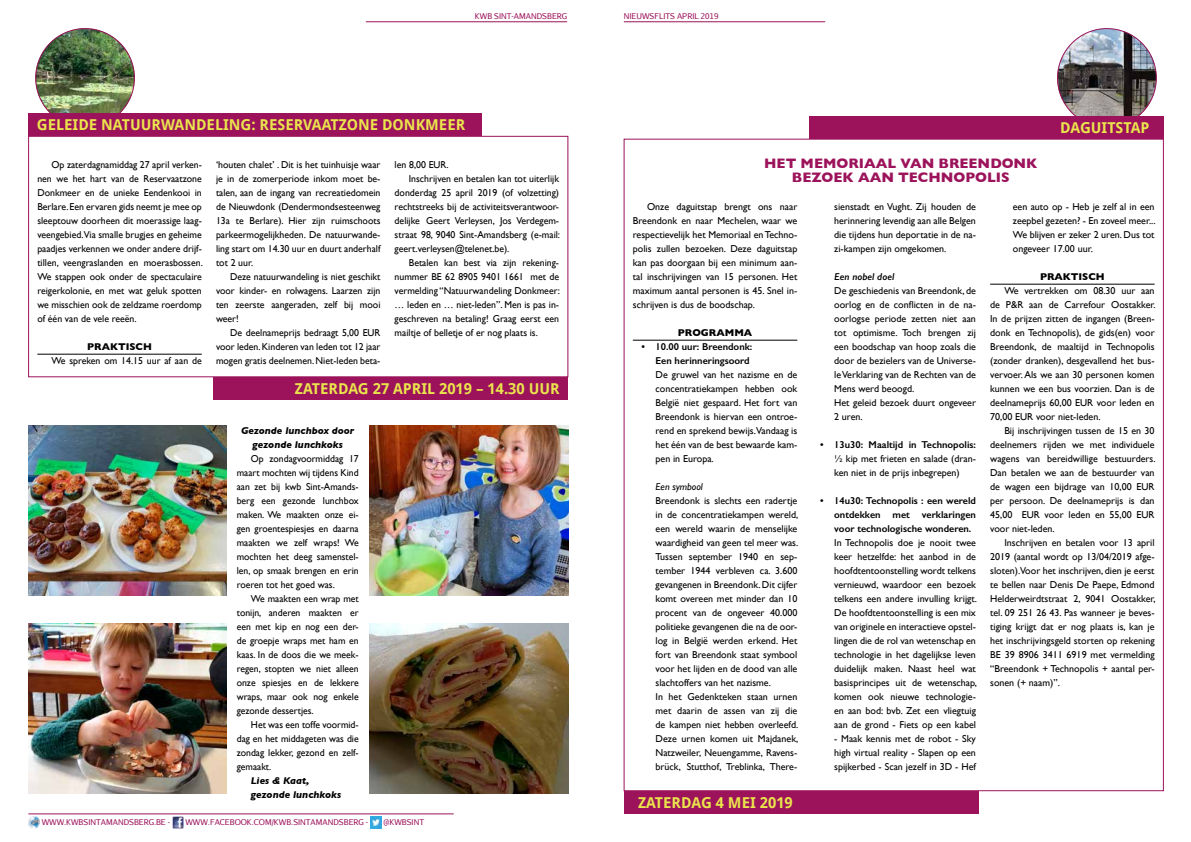
<style>
.page{position:relative;width:1191px;height:842px;background:#fff}
.page>*{position:absolute;margin:0;border:0;box-sizing:border-box;transform-origin:0 0}
.t1{font:700 15px "Droid Sans";color:#eae44c}
.t2{font:700 14px/14px "Gill Sans";color:#9c135b;text-align:center}
.t3{font:10px/14px "Gill Sans";color:#000;text-align:justify}
.t4{font:600 10px/14px "Gill Sans";color:#000;text-align:right}
.t5{font:italic 700 10px/14px "Gill Sans";color:#000;text-align:center}
.t6{font:700 10px "Gill Sans";color:#000}
.t7{font:italic 600 10px "Gill Sans";color:#000}
.t8{font:italic 10px "Gill Sans";color:#000}
.t9{font:8px "Aurulent Sans";color:#9c135b}
</style>
<div class="page">
<img style="left:35px;top:28px;width:100px;height:85px">
<img style="left:1057px;top:28px;width:99px;height:100px;border-radius:50px">
<img style="left:28px;top:624px;width:199px;height:170px">
<img style="left:28px;top:425px;width:199px;height:170px">
<img style="left:370px;top:624px;width:198px;height:170px">
<img style="left:370px;top:425px;width:198px;height:170px">
<div style="left:624px;top:791px;width:354px;height:23px;background:#9c135b"></div>
<hr style="left:633px;top:340px;width:164px;height:1px;background:#000">
<hr style="left:990px;top:284px;width:164px;height:1px;background:#000">
<div style="left:809px;top:116px;width:354px;height:23px;background:#9c135b"></div>
<div style="left:28px;top:113px;width:454px;height:23px;background:#9c135b"></div>
<div style="left:214px;top:377px;width:354px;height:23px;background:#9c135b"></div>
<hr style="left:37px;top:354px;width:165px;height:1px;background:#000">
<div style="left:28px;top:136px;width:540px;height:241px;border:1px solid #9c135b"></div>
<hr style="left:366px;top:22px;width:201px;height:1px;background:#9c135b">
<hr style="left:28px;top:814px;width:426px;height:1px;background:#9c135b">
<svg style="left:28px;top:817px;width:12px;height:11px"></svg>
<svg style="left:172px;top:817px;width:11px;height:11px"></svg>
<svg style="left:370px;top:817px;width:11px;height:11px"></svg>
<hr style="left:624px;top:22px;width:201px;height:1px;background:#9c135b">
<p class="t9" style="left:475px;top:11px;width:94px">KWB SINT-AMANDSBERG</p>
<p class="t9" style="left:624px;top:11px;width:96px">NIEUWSFLITS APRIL 2019</p>
<h1 class="t1" style="left:37px;top:116px;width:430px">GELEIDE NATUURWANDELING: RESERVAATZONE DONKMEER</h1>
<h1 class="t1" style="left:1060px;top:119px;width:91px">DAGUITSTAP</h1>
<p class="t3" style="left:37px;top:158px;width:167px;text-indent:14px">Op zaterdagnamiddag 27 april verken&shy;nen we het hart van de Reservaatzone Donkmeer en de unieke Eendenkooi in Berlare. Een ervaren gids neemt je mee op sleeptouw doorheen dit moerassige laag&shy;veengebied.Via smalle brugjes en geheime paadjes verkennen we onder andere drijf&shy;tillen, veengraslanden en moerasbossen.<br>We stappen ook onder de spectaculaire reigerkolonie, en met wat geluk spotten we misschien ook de zeldzame roerdomp of één van de vele reeën.</p>
<p class="t6" style="left:87px;top:339px;width:66px">PRAKTISCH</p>
<p class="t3" style="left:52px;top:354px;width:152px">We spreken om 14.15 uur af aan de</p>
<p class="t3" style="left:216px;top:158px;width:166px">‘houten chalet’ . Dit is het tuinhuisje waar je in de zomerperiode inkom moet be&shy;talen, aan de ingang van recreatiedomein de Nieuwdonk (Dendermondsesteenweg 13a te Berlare). Hier zijn ruimschoots parkeermogelijkheden. De natuurwande&shy;ling start om 14.30 uur en duurt anderhalf tot 2 uur.</p>
<p class="t3" style="left:216px;top:270px;width:166px;text-indent:14px">Deze natuurwandeling is niet geschikt voor kinder- en rolwagens. Laarzen zijn ten zeerste aangeraden, zelf bij mooi weer!</p>
<p class="t3" style="left:216px;top:326px;width:166px;text-indent:14px">De deelnameprijs bedraagt 5,00 EUR voor leden. Kinderen van leden tot 12 jaar mogen gratis deelnemen. Niet-leden beta-</p>
<p class="t3" style="left:395px;top:158px;width:55px">len 8,00 EUR.</p>
<p class="t3" style="left:409px;top:172px;width:152px">Inschrijven en betalen kan tot uiterlijk</p>
<p class="t3" style="left:395px;top:186px;width:166px">donderdag 25 april 2019 (of volzetting)</p>
<p class="t3" style="left:395px;top:200px;width:166px">rechtstreeks bij de activiteitsverantwoor-</p>
<p class="t3" style="left:395px;top:214px;width:166px">delijke Geert Verleysen, Jos Verdegem-</p>
<p class="t3" style="left:395px;top:228px;width:167px">straat 98, 9040 Sint-Amandsberg (e-mail:</p>
<p class="t3" style="left:395px;top:242px;width:116px">geert.verleysen@telenet.be).</p>
<p class="t3" style="left:409px;top:256px;width:152px">Betalen kan best via zijn rekening-</p>
<p class="t3" style="left:395px;top:270px;width:166px">nummer BE 62 8905 9401 1661 met de</p>
<p class="t3" style="left:395px;top:284px;width:167px">vermelding “Natuurwandeling Donkmeer:</p>
<p class="t3" style="left:395px;top:298px;width:166px">… leden en … niet-leden”. Men is pas in-</p>
<p class="t3" style="left:395px;top:312px;width:166px">geschreven na betaling! Graag eerst een</p>
<p class="t3" style="left:395px;top:326px;width:145px">mailtje of belletje of er nog plaats is.</p>
<h1 class="t1" style="left:295px;top:380px;width:266px">ZATERDAG 27 APRIL 2019 – 14.30 UUR</h1>
<p class="t5" style="left:241px;top:424px;width:115px">Gezonde lunchbox door gezonde lunchkoks</p>
<p class="t3" style="left:237px;top:452px;width:123px;text-indent:14px">Op zondagvoormiddag 17 maart mochten wij tijdens Kind aan zet bij kwb Sint-Amands&shy;berg een gezonde lunchbox maken. We maakten onze ei&shy;gen groentespiesjes en daarna maakten we zelf wraps! We mochten het deeg samenstel&shy;len, op smaak brengen en erin roeren tot het goed was.</p>
<p class="t3" style="left:237px;top:592px;width:123px;text-indent:14px">We maakten een wrap met tonijn, anderen maakten er een met kip en nog een der&shy;de groepje wraps met ham en kaas. In de doos die we meek&shy;regen, stopten we niet alleen onze spiesjes en de lekkere wraps, maar ook nog enkele gezonde dessertjes.</p>
<p class="t3" style="left:237px;top:718px;width:123px;text-indent:14px">Het was een toffe voormid&shy;dag en het middageten was die zondag lekker, gezond en zelf&shy;gemaakt.</p>
<p class="t5" style="left:251px;top:774px;width:92px;text-align:left">Lies &amp; Kaat, gezonde lunchkoks</p>
<p class="t9" style="left:42px;top:817px;width:130px">WWW.KWBSINTAMANDSBERG.BE -</p>
<p class="t9" style="left:185px;top:817px;width:184px">WWW.FACEBOOK.COM/KWB.SINTAMANDSBERG -</p>
<p class="t9" style="left:383px;top:817px;width:42px">@KWBSINT</p>
<h2 class="t2" style="left:764px;top:156px;width:275px">HET MEMORIAAL VAN BREENDONK<br>BEZOEK AAN TECHNOPOLIS</h2>
<p class="t3" style="left:633px;top:200px;width:166px;text-indent:14px">Onze daguitstap brengt ons naar Breendonk en naar Mechelen, waar we respectievelijk het Memoriaal en Techno&shy;polis zullen bezoeken. Deze daguitstap kan pas doorgaan bij een minimum aan&shy;tal inschrijvingen van 15 personen. Het maximum aantal personen is 45. Snel in&shy;schrijven is dus de boodschap.</p>
<p class="t6" style="left:678px;top:325px;width:76px">PROGRAMMA</p>
<p class="t4" style="left:641px;top:340px;width:112px">• 10.00 uur: Breendonk:<br>Een herinneringsoord</p>
<p class="t3" style="left:655px;top:368px;width:143px">De gruwel van het nazisme en de concentratiekampen hebben ook België niet gespaard. Het fort van Breendonk is hiervan een ontroe&shy;rend en sprekend bewijs.Vandaag is het één van de best bewaarde kam&shy;pen in Europa.</p>
<p class="t8" style="left:655px;top:481px;width:49px">Een symbool</p>
<p class="t3" style="left:655px;top:494px;width:144px;text-align:left">Breendonk is slechts een radertje in de concentratiekampen wereld, een wereld waarin de menselijke waardigheid van geen tel meer was.<br>Tussen september 1940 en sep&shy;tember 1944 verbleven ca. 3.600 gevangenen in Breendonk. Dit cijfer komt overeen met minder dan 10 procent van de ongeveer 40.000 politieke gevangenen die na de oor&shy;log in België werden erkend. Het fort van Breendonk staat symbool voor het lijden en de dood van alle slachtoffers van het nazisme.<br>In het Gedenkteken staan urnen met daarin de assen van zij die de kampen niet hebben overleefd.<br>Deze urnen komen uit Majdanek,<br>Natzweiler, Neuengamme, Ravens&shy;brück, Stutthof, Treblinka, There-</p>
<p class="t3" style="left:1012px;top:200px;width:144px">een auto op - Heb je zelf al in een zeepbel gezeten? - En zoveel meer...<br>We blijven er zeker 2 uren. Dus tot ongeveer 17.00 uur.</p>
<p class="t6" style="left:1040px;top:269px;width:66px">PRAKTISCH</p>
<p class="t3" style="left:990px;top:284px;width:167px;text-indent:14px">We vertrekken om 08.30 uur aan de P&amp;R aan de Carrefour Oostakker.<br>In de prijzen zitten de ingangen (Breen&shy;donk en Technopolis), de gids(en) voor Breendonk, de maaltijd in Technopolis (zonder dranken), desgevallend het bus&shy;vervoer. Als we aan 30 personen komen kunnen we een bus voorzien. Dan is de deelnameprijs 60,00 EUR voor leden en 70,00 EUR voor niet-leden.</p>
<p class="t3" style="left:990px;top:424px;width:167px;text-indent:14px">Bij inschrijvingen tussen de 15 en 30 deelnemers rijden we met individuele wagens van bereidwillige bestuurders.<br>Dan betalen we aan de bestuurder van de wagen een bijdrage van 10,00 EUR per persoon. De deelnameprijs is dan 45,00 EUR voor leden en 55,00 EUR voor niet-leden.</p>
<p class="t3" style="left:990px;top:536px;width:167px;text-indent:14px">Inschrijven en betalen voor 13 april 2019 (aantal wordt op 13/04/2019 afge&shy;sloten).Voor het inschrijven, dien je eerst te bellen naar Denis De Paepe, Edmond Helderweirdtstraat 2, 9041 Oostakker, tel. 09 251 26 43. Pas wanneer je beves&shy;tiging krijgt dat er nog plaats is, kan je het inschrijvingsgeld storten op rekening BE 39 8906 3411 6919 met vermelding “Breendonk + Technopolis + aantal per&shy;sonen (+ naam)”.</p>
<p class="t3" style="left:834px;top:200px;width:143px">sienstadt en Vught. Zij houden de herinnering levendig aan alle Belgen die tijdens hun deportatie in de na&shy;zi-kampen zijn omgekomen.</p>
<p class="t7" style="left:834px;top:271px;width:62px">Een nobel doel</p>
<p class="t3" style="left:834px;top:284px;width:143px;text-align:left">De geschiedenis van Breendonk, de oorlog en de conflicten in de na&shy;oorlogse periode zetten niet aan tot optimisme. Toch brengen zij een boodschap van hoop zoals die door de bezielers van de Universe&shy;le Verklaring van de Rechten van de<br>Mens werd beoogd.<br>Het geleid bezoek duurt ongeveer<br>2 uren.</p>
<p class="t4" style="left:820px;top:438px;width:157px">• 13u30: Maaltijd in Technopolis:</p>
<p class="t3" style="left:834px;top:452px;width:143px">½ kip met frieten en salade (dran&shy;ken niet in de prijs inbegrepen)</p>
<p class="t4" style="left:834px;top:494px;width:143px;text-align:justify;text-indent:-14px">• 14u30: Technopolis : een wereld ontdekken met verklaringen voor technologische wonderen.</p>
<p class="t3" style="left:834px;top:536px;width:144px">In Technopolis doe je nooit twee keer hetzelfde: het aanbod in de hoofdtentoonstelling wordt telkens vernieuwd, waardoor een bezoek telkens een andere invulling krijgt.<br>De hoofdtentoonstelling is een mix van originele en interactieve opstel&shy;lingen die de rol van wetenschap en technologie in het dagelijkse leven duidelijk maken. Naast heel wat basisprincipes uit de wetenschap, komen ook nieuwe technologie&shy;ën aan bod: bvb. Zet een vliegtuig aan de grond - Fiets op een kabel</p>
<p class="t3" style="left:834px;top:732px;width:143px">- Maak kennis met de robot - Sky high virtual reality - Slapen op een spijkerbed - Scan jezelf in 3D - Hef</p>
<h1 class="t1" style="left:638px;top:794px;width:156px">ZATERDAG 4 MEI 2019</h1>
</div>
